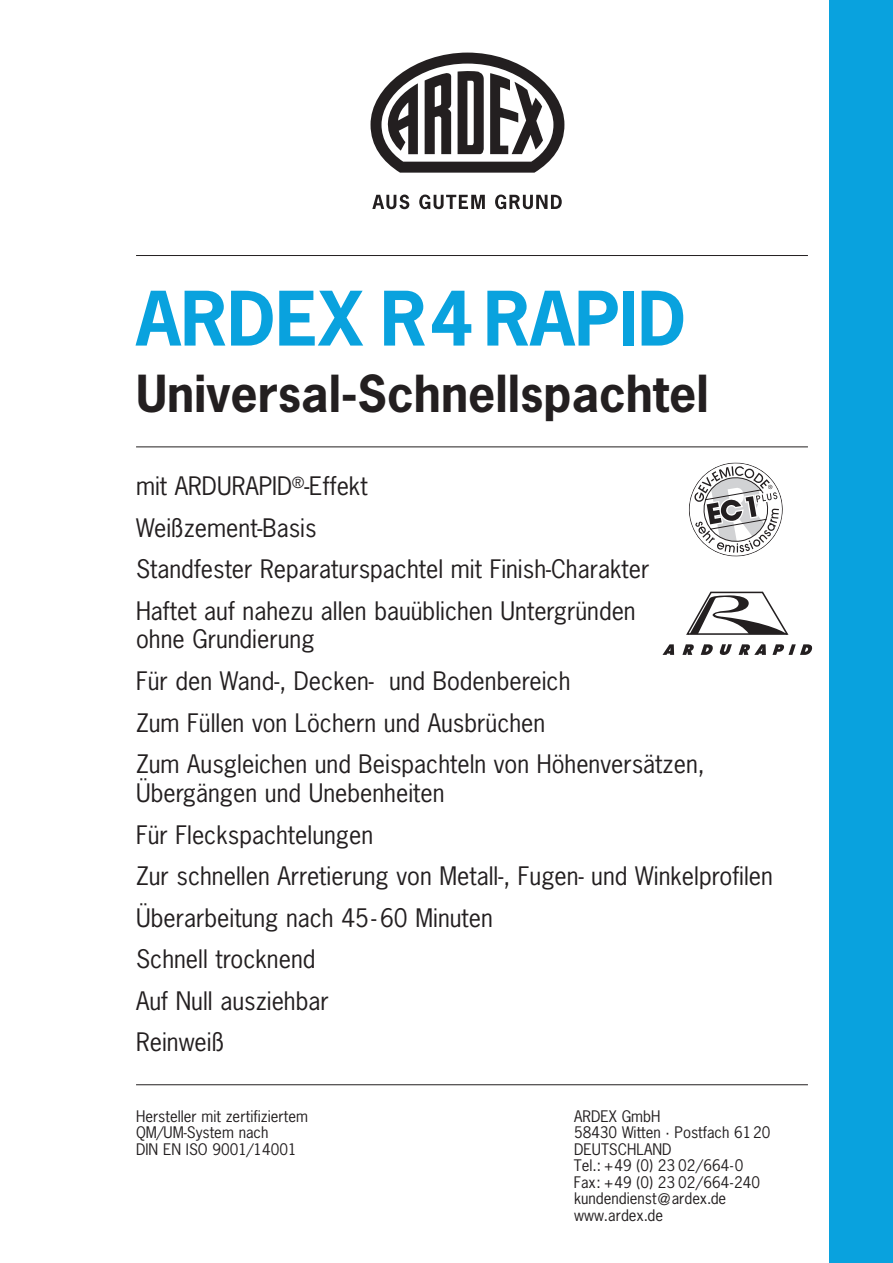
<style>
.page{position:relative;width:893px;height:1263px;background:#fff}
.page>*{position:absolute;margin:0;border:0;box-sizing:border-box;transform-origin:0 0}
.t1{font:700 70.5px "News Gothic Std";color:#09a2de}
.t2{font:700 48px "News Gothic Std";color:#231f20}
.t3{font:24px/41.5px "News Gothic Std";color:#231f20}
.t4{font:15px/16.5px "News Gothic Std";color:#231f20}
</style>
<div class="page">
<hr style="left:136px;top:1084px;width:672px;height:1px;background:#231f20">
<hr style="left:136px;top:255px;width:672px;height:1px;background:#231f20">
<hr style="left:136px;top:446px;width:672px;height:1px;background:#231f20">
<div style="left:829px;top:0;width:64px;height:1263px;background:#09a2de"></div>
<svg style="left:370px;top:53px;width:194px;height:120px"></svg>
<svg style="left:372px;top:195px;width:37px;height:14px"></svg>
<svg style="left:419px;top:195px;width:66px;height:14px"></svg>
<svg style="left:495px;top:195px;width:67px;height:14px"></svg>
<svg style="left:686px;top:591px;width:103px;height:44px"></svg>
<svg style="left:662px;top:644px;width:12px;height:11px"></svg>
<svg style="left:682px;top:644px;width:12px;height:11px"></svg>
<svg style="left:701px;top:644px;width:31px;height:11px"></svg>
<svg style="left:739px;top:644px;width:27px;height:11px"></svg>
<svg style="left:772px;top:644px;width:41px;height:11px"></svg>
<svg style="left:689px;top:463px;width:94px;height:93px"></svg>
<h1 class="t1" style="left:136px;top:272px;width:551px">ARDEX R4RAPID</h1>
<h2 class="t2" style="left:136px;top:362px;width:574px">Universal-Schnellspachtel</h2>
<p class="t3" style="left:136px;top:465px;width:515px">mit ARDURAPID<sup>®</sup>-Effekt<br>Weißzement-Basis<br>Standfester Reparaturspachtel mit Finish-Charakter Haftet auf nahezu allen bauüblichen Untergründen</p>
<p class="t3" style="left:136px;top:618px;width:570px">ohne Grundierung<br>Für den Wand-, Decken- und Bodenbereich<br>Zum Füllen von Löchern und Ausbrüchen<br>Zum Ausgleichen und Beispachteln von Höhenversätzen,</p>
<p class="t3" style="left:136px;top:772px;width:638px">Übergängen und Unebenheiten<br>Für Fleckspachtelungen<br>Zur schnellen Arretierung von Metall-, Fugen- und Winkelprofilen<br>Überarbeitung nach 45- 60 Minuten<br>Schnell trocknend<br>Auf Null ausziehbar<br>Reinweiß</p>
<p class="t4" style="left:136px;top:1107px;width:174px">Hersteller mit zertifiziertem<br>QM/UM-System nach<br>DIN EN ISO 9001/14001</p>
<p class="t4" style="left:574px;top:1107px;width:198px">ARDEX GmbH<br>58430 Witten · Postfach 6120<br>DEUTSCHLAND<br>Tel.: +49 (0) 23 02/664-0<br>Fax: +49 (0) 23 02/664-240 kundendienst@ardex.de www.ardex.de</p>
</div>
